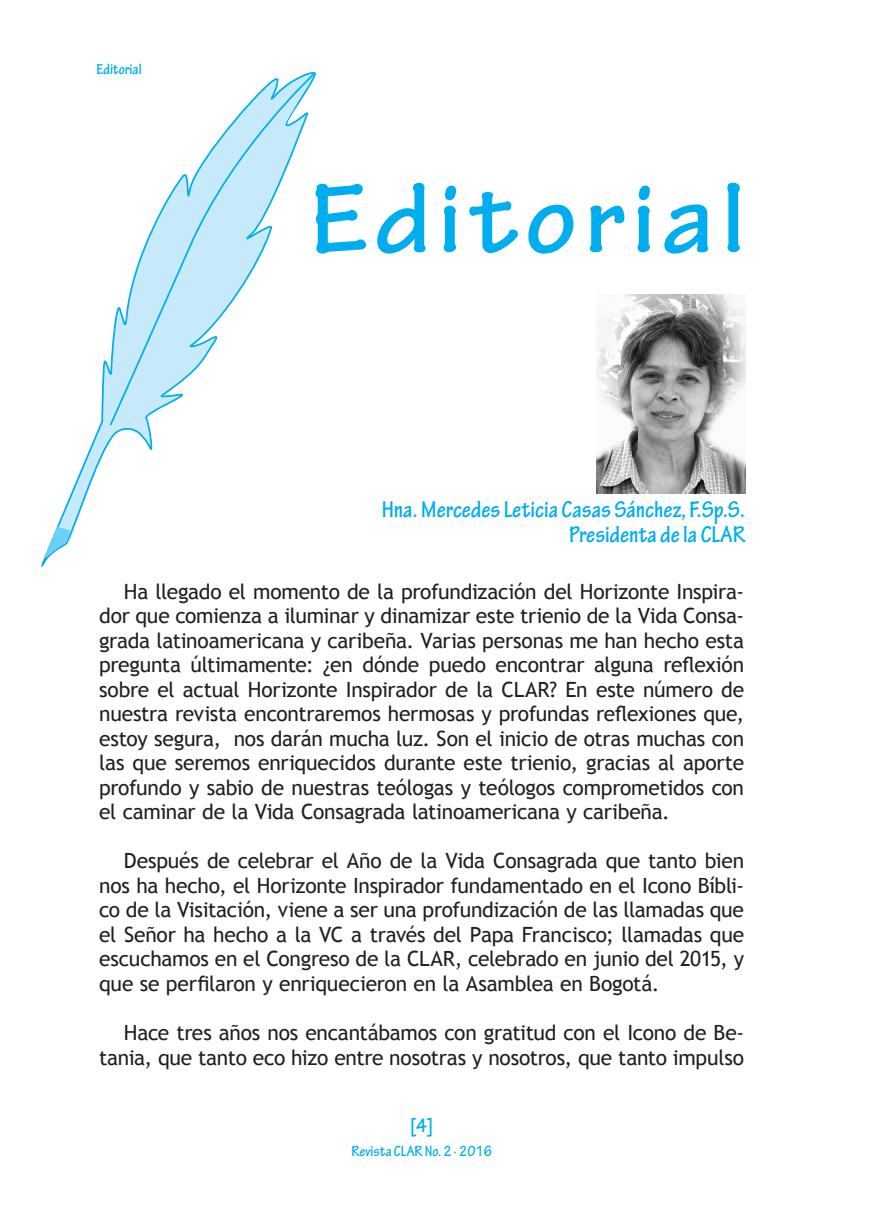
<style>
.page{position:relative;width:893px;height:1216px;background:#fff}
.page>*{position:absolute;margin:0;border:0;box-sizing:border-box;transform-origin:0 0}
.t1{font:700 105px "Tekton Pro";letter-spacing:.075em;color:#00aeef}
.t2{font:700 condensed 24.5px/24.5px "Tekton Pro";color:#00aeef;text-align:right}
.t3{font:21px/24.5px "Trebuchet MS";letter-spacing:-.015em;color:#231f20;text-align:justify}
.t4{font:700 condensed 21px "Tekton Pro";color:#00aeef}
.t5{font:700 condensed 15.75px "Tekton Pro";color:#00aeef}
</style>
<div class="page">
<svg style="left:40px;top:71px;width:274px;height:497px"></svg>
<svg style="left:44px;top:526px;width:26px;height:33px"></svg>
<svg style="left:109px;top:72px;width:207px;height:354px"></svg>
<img style="left:596px;top:295px;width:149px;height:198px">
<p class="t5" style="left:97px;top:60px;width:47px">Editorial</p>
<h1 class="t1" style="left:310px;top:157px;width:436px">Editorial</h1>
<p class="t2" style="left:382px;top:497px;width:365px">Hna. Mercedes Leticia Casas Sánchez, F.Sp.S.<br>Presidenta de la CLAR</p>
<p class="t3" style="left:99px;top:579px;width:646px;text-indent:25px">Ha llegado el momento de la profundización del Horizonte Inspira&shy;dor que comienza a iluminar y dinamizar este trienio de la Vida Consa&shy;grada latinoamericana y caribeña. Varias personas me han hecho esta pregunta últimamente: ¿en dónde puedo encontrar alguna reflexión sobre el actual Horizonte Inspirador de la CLAR? En este número de nuestra revista encontraremos hermosas y profundas reflexiones que, estoy segura, nos darán mucha luz. Son el inicio de otras muchas con las que seremos enriquecidos durante este trienio, gracias al aporte profundo y sabio de nuestras teólogas y teólogos comprometidos con el caminar de la Vida Consagrada latinoamericana y caribeña.</p>
<p class="t3" style="left:99px;top:849px;width:646px;text-indent:25px">Después de celebrar el Año de la Vida Consagrada que tanto bien nos ha hecho, el Horizonte Inspirador fundamentado en el Icono Bíbli&shy;co de la Visitación, viene a ser una profundización de las llamadas que el Señor ha hecho a la VC a través del Papa Francisco; llamadas que escuchamos en el Congreso de la CLAR, celebrado en junio del 2015, y que se perfilaron y enriquecieron en la Asamblea en Bogotá.</p>
<p class="t3" style="left:99px;top:1020px;width:646px;text-align:right">Hace tres años nos encantábamos con gratitud con el Icono de Be&shy;tania, que tanto eco hizo entre nosotras y nosotros, que tanto impulso</p>
<p class="t4" style="left:410px;top:1112px;width:24px">[4]</p>
<p class="t5" style="left:351px;top:1141px;width:142px">Revista CLAR No. 2 · 2016</p>
</div>
